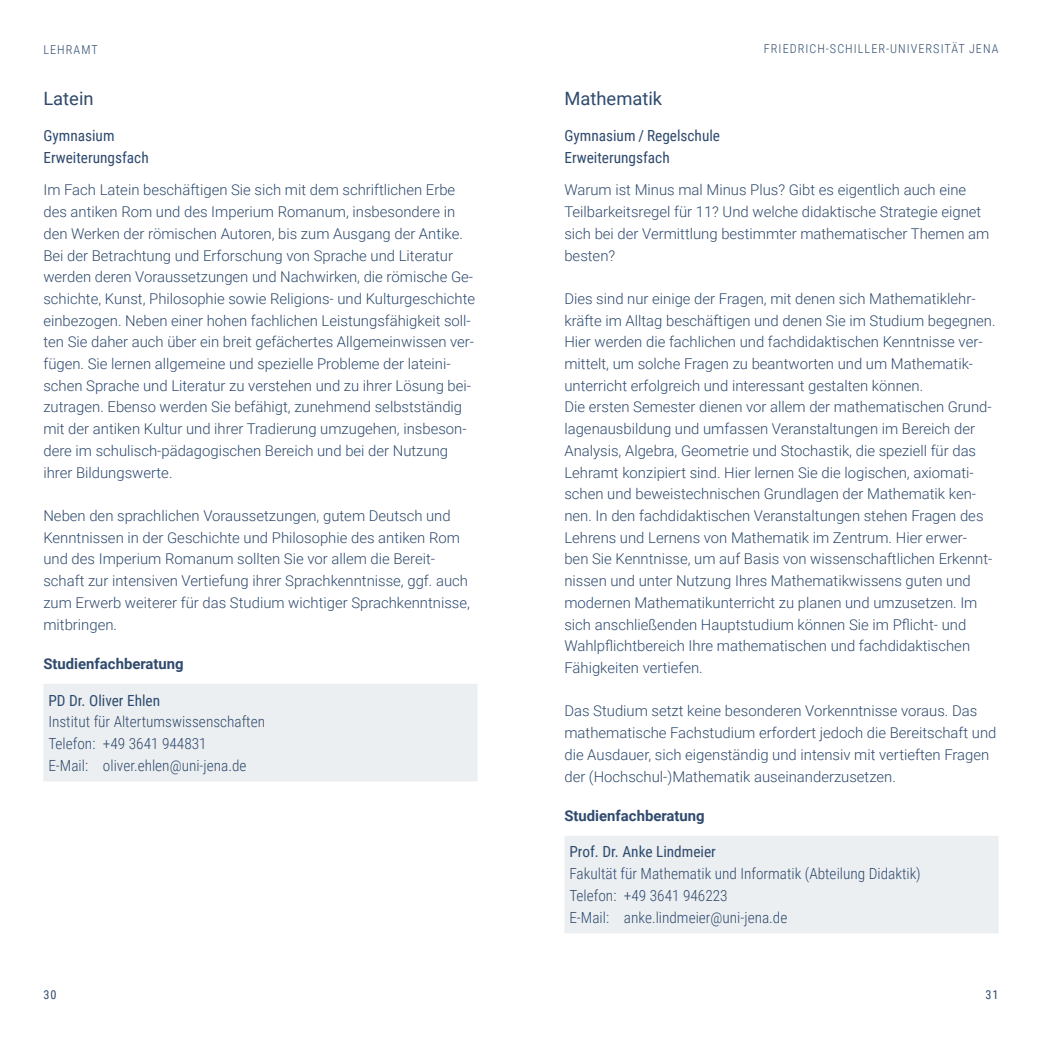
<style>
.page{position:relative;width:1042px;height:1042px;background:#fff}
.page>*{position:absolute;margin:0;border:0;box-sizing:border-box;transform-origin:0 0}
.h3_idx{font:18.38px "Roboto";color:#2f4a6d}
.p_address_4rows{font:300 15.4px/21.7px "Roboto Condensed";color:#2f4a6d}
.p_tagline{font:15.4px/21.7px "Roboto Condensed";color:#2f4a6d}
.t1{font:300 14.88px/21.7px "Roboto";color:#2f4a6d}
.t2{font:700 14.88px "Roboto";color:#2f4a6d}
.t3{font:300 12.25px "Roboto Condensed";letter-spacing:.085em;color:#2f4a6d}
.t4{font:12.25px "Roboto Condensed";color:#2f4a6d}
.s1{font-weight:400}
</style>
<div class="page">
<div style="left:43px;top:684px;width:434px;height:97px;background:#eceff2"></div>
<div style="left:564px;top:836px;width:434px;height:97px;background:#eceff2"></div>
<p class="t3" style="left:43px;top:41px;width:56px">Lehramt</p>
<p class="h3_idx" style="left:43px;top:86px;width:52px">Latein</p>
<p class="p_tagline" style="left:43px;top:124px;width:107px">Gymnasium<br>Erweiterungsfach</p>
<p class="t1" style="left:43px;top:179px;width:433px">Im Fach Latein beschäftigen Sie sich mit dem schriftlichen Erbe des antiken Rom und des Imperium Romanum, insbesondere in den Werken der römischen Autoren, bis zum Ausgang der Antike.<br>Bei der Betrachtung und Erforschung von Sprache und Literatur werden deren Voraussetzungen und Nachwirken, die römische Ge&shy;schichte, Kunst, Philosophie sowie Religions- und Kulturgeschichte einbezogen. Neben einer hohen fachlichen Leistungsfähigkeit soll&shy;ten Sie daher auch über ein breit gefächertes Allgemeinwissen ver&shy;fügen. Sie lernen allgemeine und spezielle Probleme der lateini&shy;schen Sprache und Literatur zu verstehen und zu ihrer Lösung bei&shy;zutragen. Ebenso werden Sie befähigt, zunehmend selbstständig mit der antiken Kultur und ihrer Tradierung umzugehen, insbeson&shy;dere im schulisch-pädagogischen Bereich und bei der Nutzung ihrer Bildungswerte.</p>
<p class="t1" style="left:43px;top:504px;width:428px">Neben den sprachlichen Voraussetzungen, gutem Deutsch und Kenntnissen in der Geschichte und Philosophie des antiken Rom und des Imperium Romanum sollten Sie vor allem die Bereit&shy;schaft zur intensiven Vertiefung ihrer Sprachkenntnisse, ggf. auch zum Erwerb weiterer für das Studium wichtiger Sprachkenntnisse, mitbringen.</p>
<h4 class="t2" style="left:43px;top:654px;width:142px">Studienfachberatung</h4>
<p class="p_address_4rows" style="left:48px;top:688px;width:218px"><span class="s1">PD Dr. Oliver Ehlen<br></span>Institut für Altertumswissenschaften<br>Telefon: +49 3641 944831<br>E-Mail: oliver.ehlen@uni-jena.de</p>
<p class="t3" style="left:764px;top:40px;width:236px">FRIEDRICH-SCHILLER-UNIVERSITÄT JENA</p>
<p class="h3_idx" style="left:564px;top:86px;width:99px">Mathematik</p>
<p class="p_tagline" style="left:564px;top:124px;width:157px">Gymnasium / Regelschule<br>Erweiterungsfach</p>
<p class="t1" style="left:564px;top:179px;width:426px">Warum ist Minus mal Minus Plus? Gibt es eigentlich auch eine Teilbarkeitsregel für 11? Und welche didaktische Strategie eignet sich bei der Vermittlung bestimmter mathematischer Themen am besten?</p>
<p class="t1" style="left:564px;top:287px;width:433px">Dies sind nur einige der Fragen, mit denen sich Mathematiklehr&shy;kräfte im Alltag beschäftigen und denen Sie im Studium begegnen.<br>Hier werden die fachlichen und fachdidaktischen Kenntnisse ver&shy;mittelt, um solche Fragen zu beantworten und um Mathematik&shy;unterricht erfolgreich und interessant gestalten können.</p>
<p class="t1" style="left:564px;top:396px;width:429px">Die ersten Semester dienen vor allem der mathematischen Grund&shy;la gen ausbildung und umfassen Veranstaltungen im Bereich der Analysis, Algebra, Geometrie und Stochastik, die speziell für das Lehramt konzipiert sind. Hier lernen Sie die logischen, axiomati&shy;schen und beweistechnischen Grundlagen der Mathematik ken&shy;nen. In den fachdidaktischen Veranstaltungen stehen Fragen des Lehrens und Lernens von Mathematik im Zentrum. Hier erwer&shy;ben Sie Kenntnisse, um auf Basis von wissenschaftlichen Erkennt&shy;nissen und unter Nutzung Ihres Mathematikwissens guten und modernen Mathematikunterricht zu planen und umzusetzen. Im sich anschließenden Hauptstudium können Sie im Pflicht- und Wahlpflichtbereich Ihre mathematischen und fachdidaktischen Fähigkeiten vertiefen.</p>
<p class="t1" style="left:564px;top:700px;width:434px">Das Studium setzt keine besonderen Vorkenntnisse voraus. Das mathematische Fachstudium erfordert jedoch die Bereitschaft und die Ausdauer, sich eigenständig und intensiv mit vertieften Fragen der (Hochschul-)Mathematik auseinanderzusetzen.</p>
<h4 class="t2" style="left:564px;top:805px;width:142px">Studienfachberatung</h4>
<p class="p_address_4rows" style="left:569px;top:840px;width:353px"><span class="s1">Prof. Dr. Anke Lindmeier<br></span>Fakultät für Mathematik und Informatik (Abteilung Didaktik)<br>Telefon: +49 3641 946223<br>E-Mail: anke.lindmeier@uni-jena.de</p>
<p class="t4" style="left:43px;top:985px;width:15px">30</p>
<p class="t4" style="left:985px;top:985px;width:15px">31</p>
</div>
